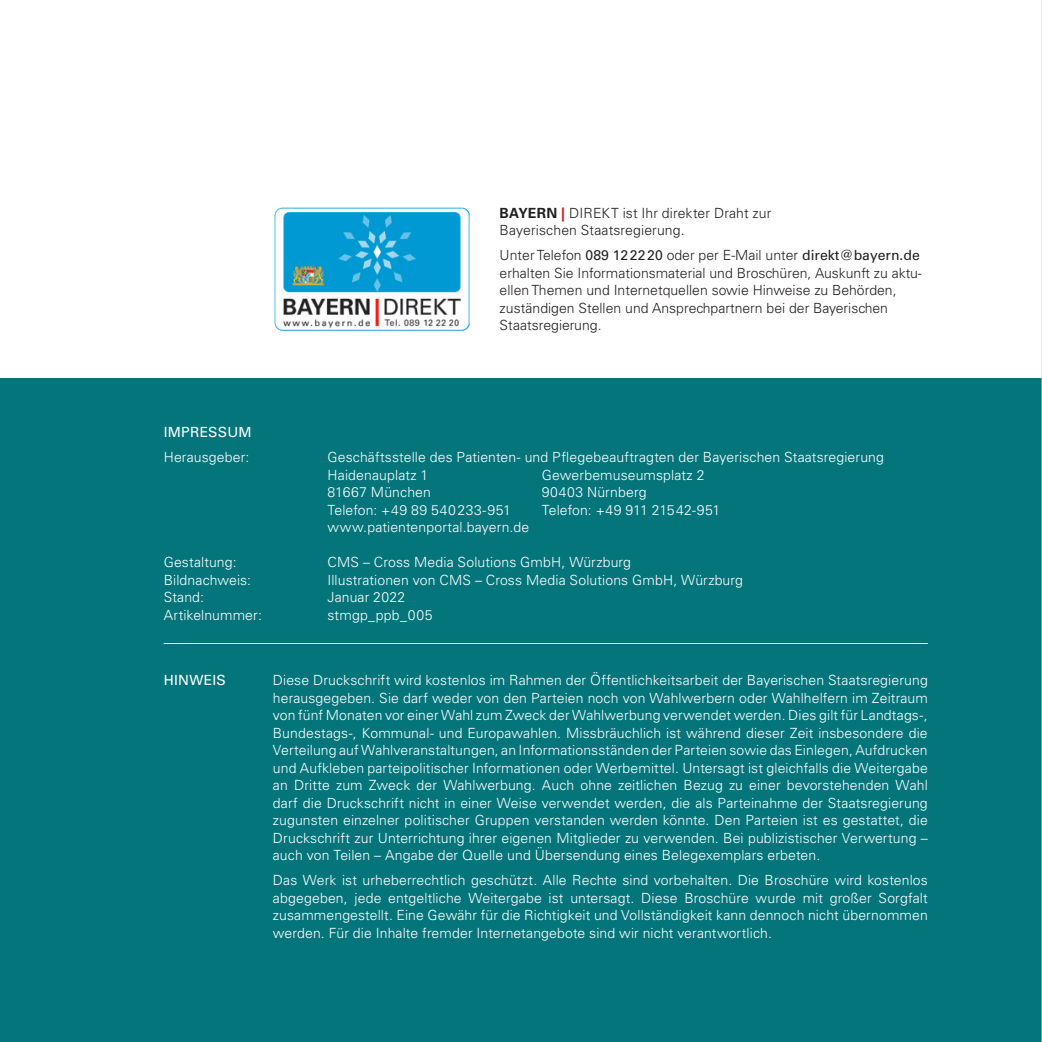
<style>
.page{position:relative;width:1042px;height:1042px;background:#fff}
.page>*{position:absolute;margin:0;border:0;box-sizing:border-box;transform-origin:0 0}
.Impressum{font:300 14px/17.5px "Univers LT Std";letter-spacing:.01em;color:#fff;text-align:justify}
.Impressum-2{font:300 14px/17.5px "Univers LT Std";color:#231f20}
.t1{font:14px "Univers LT Std";letter-spacing:.015em;color:#fff}
.s1{font-family:"Univers LT Pro 65";font-weight:700}
.s2{font-family:"Univers LT Pro 65";font-weight:700;color:#d1232a}
.s3{font-weight:400}
</style>
<div class="page">
<div style="left:0;top:378px;width:1042px;height:664px;background:#04757b"></div>
<hr style="left:164px;top:643px;width:764px;height:1px;background:#fff">
<img style="left:275px;top:208px;width:195px;height:123px">
<hr style="left:1041px;top:0;width:1px;height:1042px;background:#d1d2d4">
<p class="Impressum-2" style="left:500px;top:204px;width:273px"><span class="s1">BAYERN</span> <span class="s2">|</span> DIREKT ist Ihr direkter Draht zur<br>Bayerischen Staatsregierung.</p>
<p class="Impressum-2" style="left:500px;top:246px;width:423px">Unter Telefon <span class="s3">089 122220</span> oder per E-Mail unter <span class="s3">direkt@bayern.de </span>erhalten Sie Informationsmaterial und Broschüren, Auskunft zu aktu&shy;ellen Themen und Internetquellen sowie Hinweise zu Behörden, zuständigen Stellen und Ansprechpartnern bei der Bayerischen Staatsregierung.</p>
<h3 class="t1" style="left:164px;top:424px;width:89px">IMPRESSUM</h3>
<p class="Impressum" style="left:164px;top:448px;width:87px">Herausgeber:</p>
<p class="Impressum" style="left:327px;top:448px;width:558px">Geschäftsstelle des Patienten- und Pflegebeauftragten der Bayerischen Staatsregierung</p>
<p class="Impressum" style="left:327px;top:466px;width:102px">Haidenauplatz 1</p>
<p class="Impressum" style="left:327px;top:483px;width:105px">81667 München</p>
<p class="Impressum" style="left:327px;top:501px;width:185px">Telefon: +49 89 540233-951</p>
<p class="Impressum" style="left:327px;top:518px;width:203px">www.patientenportal.bayern.de</p>
<p class="Impressum" style="left:164px;top:553px;width:74px">Gestaltung:</p>
<p class="Impressum" style="left:327px;top:553px;width:305px">CMS – Cross Media Solutions GmbH, Würzburg</p>
<p class="Impressum" style="left:164px;top:571px;width:89px">Bildnachweis:</p>
<p class="Impressum" style="left:327px;top:571px;width:417px">Illustrationen von CMS – Cross Media Solutions GmbH, Würzburg</p>
<p class="Impressum" style="left:164px;top:588px;width:42px">Stand:</p>
<p class="Impressum" style="left:327px;top:588px;width:79px">Januar 2022</p>
<p class="Impressum" style="left:164px;top:606px;width:100px">Artikelnummer:</p>
<p class="Impressum" style="left:327px;top:606px;width:106px">stmgp_ppb_005</p>
<p class="Impressum" style="left:542px;top:466px;width:164px">Gewerbemuseumsplatz 2</p>
<p class="Impressum" style="left:542px;top:483px;width:106px">90403 Nürnberg</p>
<p class="Impressum" style="left:542px;top:501px;width:180px">Telefon: +49 911 21542-951</p>
<h3 class="t1" style="left:164px;top:672px;width:64px">HINWEIS</h3>
<p class="Impressum" style="left:273px;top:671px;width:656px">Diese Druckschrift wird kostenlos im Rahmen der Öffentlichkeitsarbeit der Bayerischen Staatsregierung herausgegeben. Sie darf weder von den Parteien noch von Wahlwerbern oder Wahlhelfern im Zeitraum von fünf Monaten vor einer Wahl zum Zweck der Wahlwerbung verwendet werden. Dies gilt für Landtags-, Bundestags-, Kommunal- und Europawahlen. Missbräuchlich ist während dieser Zeit insbesondere die Verteilung auf Wahlveranstaltungen, an Informationsständen der Parteien sowie das Einlegen, Aufdrucken und Aufkleben parteipolitischer Informationen oder Werbemittel. Untersagt ist gleichfalls die Weitergabe an Dritte zum Zweck der Wahlwerbung. Auch ohne zeitlichen Bezug zu einer bevorstehenden Wahl darf die Druckschrift nicht in einer Weise verwendet werden, die als Parteinahme der Staatsregierung zugunsten einzelner politischer Gruppen verstanden werden könnte. Den Parteien ist es gestattet, die Druckschrift zur Unterrichtung ihrer eigenen Mitglieder zu verwenden. Bei publizistischer Verwertung – auch von Teilen – Angabe der Quelle und Übersendung eines Belegexemplars erbeten.</p>
<p class="Impressum" style="left:273px;top:871px;width:656px">Das Werk ist urheberrechtlich geschützt. Alle Rechte sind vorbehalten. Die Broschüre wird kostenlos abgegeben, jede entgeltliche Weitergabe ist untersagt. Diese Broschüre wurde mit großer Sorgfalt zusammengestellt. Eine Gewähr für die Richtigkeit und Vollständigkeit kann dennoch nicht übernommen werden. Für die Inhalte fremder Internetangebote sind wir nicht verantwortlich.</p>
</div>
